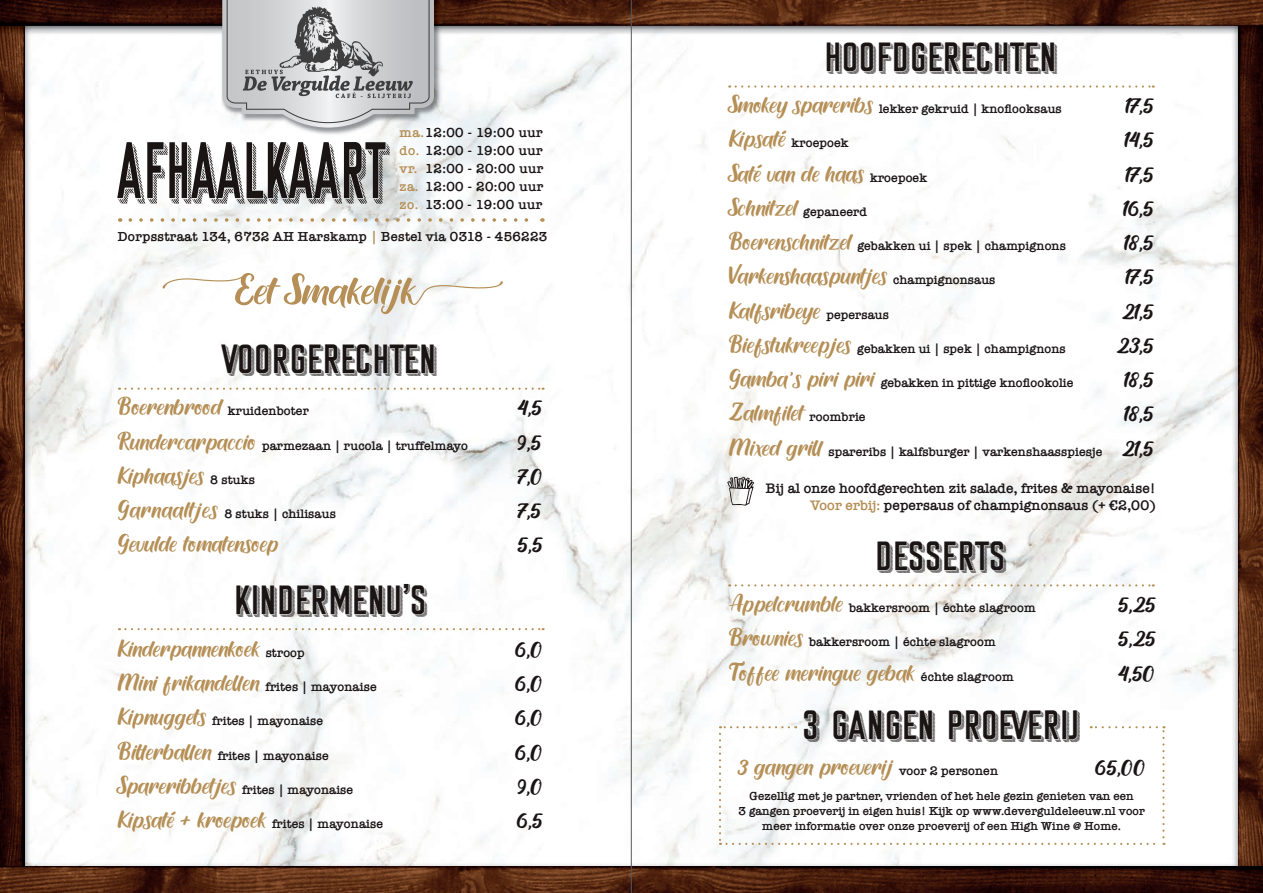
<style>
.page{position:relative;width:1263px;height:893px;background:#fff}
.page>*{position:absolute;margin:0;border:0;box-sizing:border-box;transform-origin:0 0}
.t1{font:88.05px "Sunset Boulevard Complete Font";color:#1a1415;scale:.74 1}
.t2{font:45px "Sunset Boulevard Complete Font";color:#1a1415}
.t3{font:21px "Cream Peach";color:#b58f56}
.t4{font:21px "Cream Peach";color:#1a1415}
.t5{font:600 14.25px/16.5px "American Typewriter";color:#1a1415;text-align:right}
.t6{font:600 13.5px/18px "American Typewriter";letter-spacing:.015em;color:#1a1415;text-align:justify}
.t7{font:600 12.75px "American Typewriter";color:#1a1415}
.t8{font:600 12px/15px "American Typewriter";color:#1a1415;text-align:center}
.s1{color:#b58f56}
.s2{font-family:"Cream Peach";font-weight:400;font-size:21px;color:#b58f56}
.s3{font-family:"American Typewriter";font-weight:600;font-size:12.75px;color:#1a1415}
.s4{font-size:21.45px}
.s5{font-family:"Cream Peach";font-weight:400;font-size:21px}
</style>
<div class="page">
<img style="left:0;top:36px;width:1263px;height:830px">
<svg style="left:25px;top:26px;width:6px;height:10px"></svg>
<img style="left:0;top:26px;width:25px;height:10px">
<svg style="left:1231px;top:26px;width:7px;height:10px"></svg>
<img style="left:1238px;top:26px;width:25px;height:10px">
<img style="left:0;top:0;width:1263px;height:26px">
<img style="left:0;top:866px;width:1263px;height:27px">
<img style="left:221px;top:0;width:220px;height:135px">
<svg style="left:222px;top:0;width:212px;height:128px;background:#bdbdbf"></svg>
<hr style="left:631px;top:0;width:1px;height:893px;background:#57585a">
<svg style="left:119px;top:388px;width:425px;height:2px"></svg>
<svg style="left:119px;top:628px;width:425px;height:2px"></svg>
<svg style="left:130px;top:218px;width:413px;height:4px"></svg>
<svg style="left:736px;top:584px;width:418px;height:2px"></svg>
<svg style="left:727px;top:477px;width:27px;height:29px"></svg>
<svg style="left:736px;top:85px;width:418px;height:3px"></svg>
<svg style="left:719px;top:726px;width:445px;height:119px"></svg>
<svg style="left:163px;top:273px;width:340px;height:41px"></svg>
<svg style="left:171px;top:811px;width:5px;height:5px"></svg>
<svg style="left:782px;top:130px;width:5px;height:5px"></svg>
<svg style="left:757px;top:164px;width:5px;height:5px"></svg>
<p class="t6" style="left:400px;top:123px;width:145px"><span class="s1">ma.</span> 12:00 - 19:00 uur <span class="s1">do.</span> 12:00 - 19:00 uur <span class="s1">vr.</span> 12:00 - 20:00 uur <span class="s1">za.</span> 12:00 - 20:00 uur <span class="s1">zo.</span> 13:00 - 19:00 uur</p>
<p class="t6" style="left:118px;top:227px;width:431px">Dorpsstraat 134, 6732 AH Harskamp <span class="s1">|</span> Bestel via 0318 - 456223</p>
<h1 class="t1" style="left:118px;top:131px;width:364px">AFHAALKAART</h1>
<h2 class="t2" style="left:224px;top:339px;width:215px">VOORGERECHTEN</h2>
<p class="t7" style="left:118px;top:401px;width:193px"><span class="s2">Boerenbrood</span> kruidenboter</p>
<h3 class="t4" style="left:518px;top:395px;width:26px">4,5</h3>
<p class="t7" style="left:118px;top:436px;width:352px"><span class="s2">Rundercarpaccio</span> parmezaan | rucola | truffelmayo</p>
<h3 class="t4" style="left:518px;top:429px;width:25px">9,5</h3>
<h3 class="t3" style="left:118px;top:464px;width:139px">Kiphaasjes <span class="s3">8 stuks</span></h3>
<h3 class="t4" style="left:518px;top:464px;width:27px">7,0</h3>
<p class="t7" style="left:118px;top:504px;width:219px"><span class="s2">Garnaaltjes</span> 8 stuks | chilisaus</p>
<h3 class="t4" style="left:518px;top:498px;width:25px">7,5</h3>
<h3 class="t3" style="left:118px;top:532px;width:162px">Gevulde tomatensoep</h3>
<h3 class="t4" style="left:518px;top:532px;width:27px">5,5</h3>
<h2 class="t2" style="left:234px;top:579px;width:195px">KINDERMENU’S</h2>
<h3 class="t3" style="left:118px;top:637px;width:188px">Kinderpannenkoek <span class="s3">stroop</span></h3>
<h3 class="t4" style="left:515px;top:637px;width:29px">6,0</h3>
<h3 class="t3" style="left:118px;top:671px;width:260px">Mini frikandellen <span class="s3">frites | mayonaise</span></h3>
<h3 class="t4" style="left:515px;top:671px;width:29px">6,0</h3>
<p class="t7" style="left:118px;top:711px;width:207px"><span class="s2">Kipnuggets</span> frites | mayonaise</p>
<h3 class="t4" style="left:515px;top:705px;width:29px">6,0</h3>
<p class="t7" style="left:118px;top:746px;width:212px"><span class="s2">Bitterballen</span> frites | mayonaise</p>
<h3 class="t4" style="left:515px;top:739px;width:29px">6,0</h3>
<p class="t7" style="left:118px;top:780px;width:237px"><span class="s2">Spareribbetjes</span> frites | mayonaise</p>
<h3 class="t4" style="left:517px;top:774px;width:27px">9,0</h3>
<h3 class="t3" style="left:118px;top:808px;width:149px">Kipsate + kroepoek</h3>
<p class="t7" style="left:272px;top:814px;width:113px">frites | mayonaise</p>
<h3 class="t4" style="left:517px;top:808px;width:27px">6,5</h3>
<h2 class="t2" style="left:824px;top:37px;width:234px">HOOFDGERECHTEN</h2>
<p class="t7" style="left:729px;top:99px;width:334px"><span class="s2">Smokey spareribs</span> lekker gekruid | knoflooksaus</p>
<h3 class="t4" style="left:1125px;top:93px;width:30px">17,5</h3>
<p class="t7" style="left:729px;top:133px;width:121px"><span class="s2">Kipsate</span> kroepoek</p>
<h3 class="t4" style="left:1124px;top:127px;width:31px">14,5</h3>
<h3 class="t3" style="left:729px;top:162px;width:200px">Sate van de haas <span class="s3">kroepoek</span></h3>
<h3 class="t4" style="left:1125px;top:162px;width:30px">17,5</h3>
<h3 class="t3" style="left:729px;top:196px;width:139px">Schnitzel <span class="s3">gepaneerd</span></h3>
<h3 class="t4" style="left:1123px;top:196px;width:32px"><span class="s4">1</span>6,5</h3>
<p class="t7" style="left:729px;top:236px;width:338px"><span class="s2">Boerenschnitzel</span> gebakken ui | spek | champignons</p>
<h3 class="t4" style="left:1124px;top:230px;width:31px">18,5</h3>
<h3 class="t3" style="left:729px;top:264px;width:268px">Varkenshaaspuntjes <span class="s3">champignonsaus</span></h3>
<h3 class="t4" style="left:1125px;top:264px;width:30px">17,5</h3>
<h3 class="t3" style="left:729px;top:299px;width:161px">Kalfsribeye <span class="s3">pepersaus</span></h3>
<h3 class="t4" style="left:1122px;top:299px;width:33px">21,5</h3>
<p class="t7" style="left:729px;top:339px;width:338px"><span class="s2">Biefstukreepjes</span> gebakken ui | spek | champignons</p>
<h3 class="t4" style="left:1117px;top:333px;width:39px">23,5</h3>
<p class="t7" style="left:729px;top:373px;width:346px"><span class="s2">Gamba’s piri piri</span> gebakken in pittige knoflookolie</p>
<h3 class="t4" style="left:1124px;top:367px;width:31px">18,5</h3>
<h3 class="t3" style="left:729px;top:401px;width:138px">Zalmfilet <span class="s3">roombrie</span></h3>
<h3 class="t4" style="left:1124px;top:401px;width:31px">18,5</h3>
<p class="t7" style="left:729px;top:442px;width:426px"><span class="s2">Mixed grill</span> spareribs | kalfsburger | varkenshaasspiesje <span class="s5">21,5</span></p>
<p class="t5" style="left:766px;top:480px;width:391px">Bij al onze hoofdgerechten zit salade, frites &amp; mayonaise!<br><span class="s1">Voor erbij:</span> pepersaus of champignonsaus (+ €2,00)</p>
<h2 class="t2" style="left:875px;top:536px;width:132px">DESSERTS</h2>
<p class="t7" style="left:729px;top:598px;width:308px"><span class="s2">Appelcrumble</span> bakkersroom | échte slagroom</p>
<h3 class="t4" style="left:1118px;top:592px;width:39px">5,25</h3>
<p class="t7" style="left:729px;top:632px;width:268px"><span class="s2">Brownies</span> bakkersroom | échte slagroom</p>
<h3 class="t4" style="left:1118px;top:626px;width:39px">5,25</h3>
<h3 class="t3" style="left:729px;top:660px;width:286px">Toffee meringue gebak <span class="s3">échte slagroom</span></h3>
<h3 class="t4" style="left:1118px;top:660px;width:38px">4,50</h3>
<h2 class="t2" style="left:803px;top:704px;width:279px">3 GANGEN PROEVERIJ</h2>
<h3 class="t3" style="left:738px;top:755px;width:262px">3 gangen proeverij <span class="s3">voor 2 personen</span></h3>
<h3 class="t4" style="left:1095px;top:755px;width:52px">65,00</h3>
<p class="t8" style="left:738px;top:788px;width:408px">Gezellig met je partner, vrienden of het hele gezin genieten van een<br>3 gangen proeverij in eigen huis! Kijk op www.deverguldeleeuw.nl voor meer informatie over onze proeverij of een High Wine @ Home.</p>
</div>
